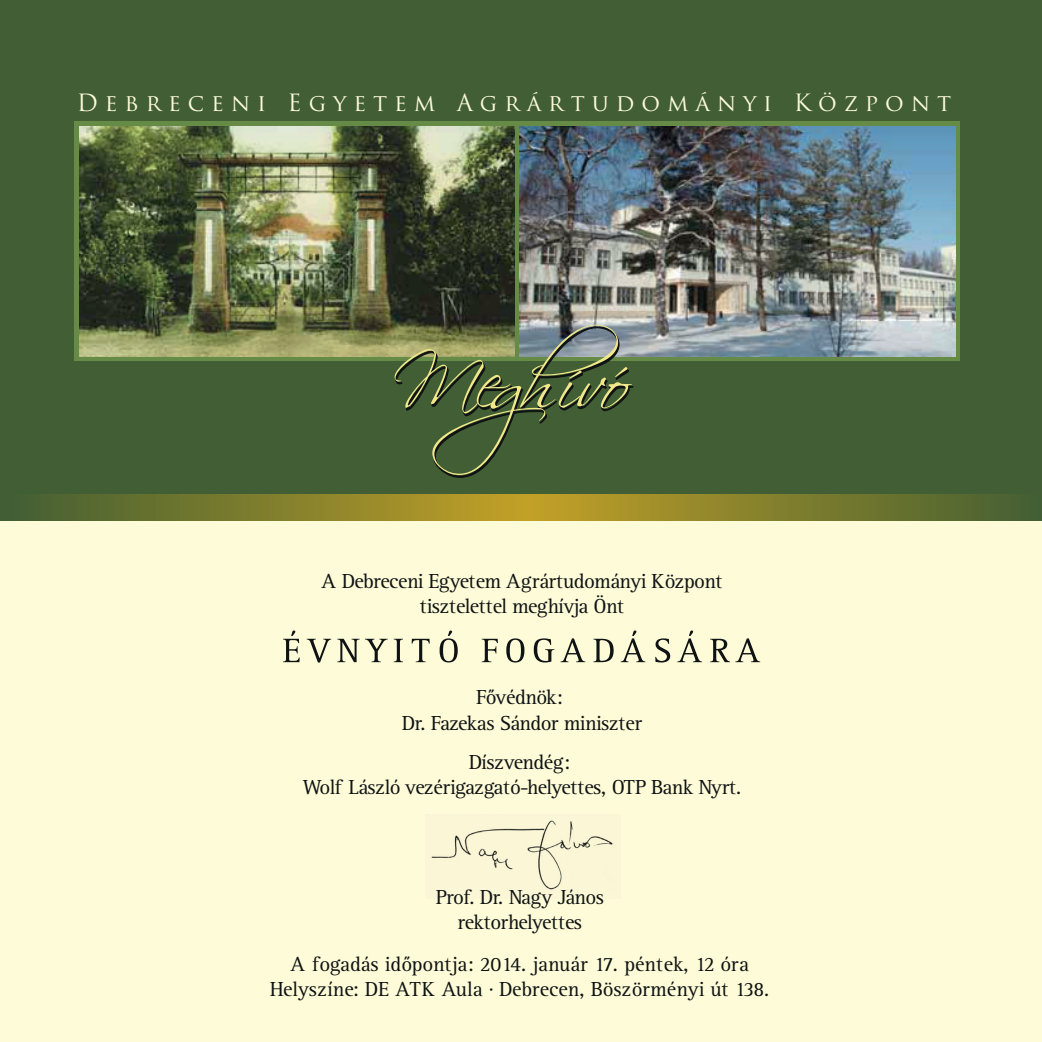
<style>
.page{position:relative;width:1042px;height:1042px;background:#fff}
.page>*{position:absolute;margin:0;border:0;box-sizing:border-box;transform-origin:0 0}
.t1{font:73.5px "Scriptina";letter-spacing:-.035em;color:#f1e88a}
.t2{font:23.1px "Trajan Pro";letter-spacing:.3em;color:#fdfbd8}
.t3{font:21px/25.2px "Rotis Srf PFL";color:#0f1313;text-align:center}
.t4{font:21px/24.5px "Rotis Srf PFL";letter-spacing:.025em;color:#0f1313;text-align:center}
.s1{color:#0f1313}
</style>
<div class="page">
<svg style="left:0;top:520px;width:1042px;height:1px"></svg>
<div style="left:0;top:521px;width:1042px;height:520px;background:#fdfbd8"></div>
<div style="left:0;top:0;width:1042px;height:513px;background:#415e35"></div>
<svg style="left:0;top:494px;width:1042px;height:26px;background:#817e2d"></svg>
<svg style="left:74px;top:122px;width:886px;height:239px;background:#688a51"></svg>
<img style="left:79px;top:127px;width:435px;height:229px">
<img style="left:520px;top:127px;width:435px;height:229px">
<svg style="left:395px;top:326px;width:238px;height:152px"></svg>
<svg style="left:283px;top:630px;width:17px;height:32px"></svg>
<svg style="left:307px;top:638px;width:24px;height:24px"></svg>
<svg style="left:337px;top:638px;width:51px;height:24px"></svg>
<svg style="left:394px;top:638px;width:9px;height:24px"></svg>
<svg style="left:412px;top:638px;width:18px;height:24px"></svg>
<svg style="left:439px;top:630px;width:19px;height:32px"></svg>
<svg style="left:482px;top:638px;width:16px;height:24px"></svg>
<svg style="left:506px;top:638px;width:18px;height:24px"></svg>
<svg style="left:534px;top:638px;width:20px;height:24px"></svg>
<svg style="left:560px;top:638px;width:25px;height:24px"></svg>
<svg style="left:593px;top:638px;width:20px;height:24px"></svg>
<svg style="left:620px;top:630px;width:25px;height:32px"></svg>
<svg style="left:655px;top:638px;width:15px;height:24px"></svg>
<svg style="left:677px;top:630px;width:25px;height:32px"></svg>
<svg style="left:710px;top:638px;width:50px;height:24px"></svg>
<img style="left:431px;top:820px;width:182px;height:70px">
<p class="t2" style="left:77px;top:87px;width:876px">Debreceni Egyetem Agrártudományi Központ</p>
<h1 class="t1" style="left:394px;top:338px;width:234px"><span class="s1">M</span>e<span class="s1">g</span>hívó</h1>
<p class="t3" style="left:321px;top:569px;width:402px">A Debreceni Egyetem Agrártudományi Központ tisztelettel meghívja Önt</p>
<p class="t3" style="left:402px;top:685px;width:241px">Fővédnök:<br>Dr. Fazekas Sándor miniszter</p>
<p class="t3" style="left:303px;top:749px;width:440px">Díszvendég:<br>Wolf László vezérigazgató-helyettes, OTP Bank Nyrt.</p>
<p class="t3" style="left:436px;top:884px;width:169px">Prof. Dr. Nagy János rektorhelyettes</p>
<p class="t4" style="left:270px;top:952px;width:501px">A fogadás időpontja: 2014. január 17. péntek, 12 óra<br>Helyszíne: DE ATK Aula · Debrecen, Böszörményi út 138.</p>
</div>
